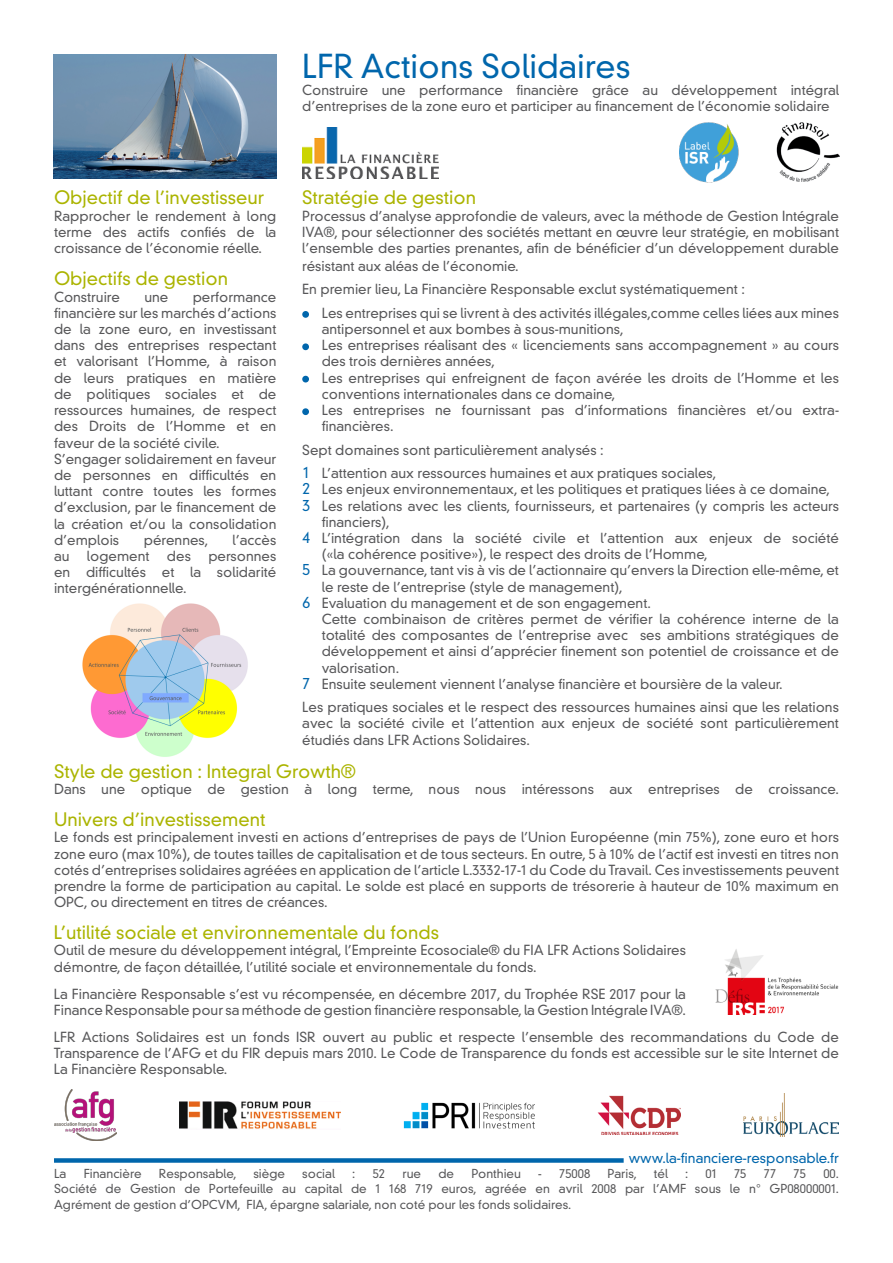
<style>
.page{position:relative;width:893px;height:1263px;background:#fff}
.page>*{position:absolute;margin:0;border:0;box-sizing:border-box;transform-origin:0 0}
.t1{font:300 31.95px "DIN Neuzeit Grotesk Std";color:#0066ac}
.t2{font:300 18px "DIN Neuzeit Grotesk Std";color:#abb400}
.t3{font:300 15px/16.2px "DIN Neuzeit Grotesk Std";color:#0066ac;text-align:justify}
.t4{font:300 13.5px/16.2px "DIN Neuzeit Grotesk Std";color:#58585a}
.t5{font:300 13.5px "DIN Neuzeit Grotesk Std";color:#0066ac}
.t6{font:300 12px/14.4px "DIN Neuzeit Grotesk Std";color:#58585a;text-align:right}
</style>
<div class="page">
<div style="left:54px;top:1158px;width:570px;height:5px;background:#0066ac"></div>
<img style="left:302px;top:128px;width:137px;height:51px">
<img style="left:54px;top:54px;width:222px;height:125px">
<img style="left:179px;top:1101px;width:162px;height:28px">
<img style="left:597px;top:1096px;width:84px;height:39px">
<img style="left:404px;top:1102px;width:131px;height:27px">
<img style="left:54px;top:1089px;width:62px;height:52px">
<img style="left:744px;top:1094px;width:94px;height:43px">
<img style="left:82px;top:603px;width:166px;height:154px">
<div style="left:302px;top:311px;width:7px;height:7px;border:2px solid #0066ac;border-radius:50%"></div>
<div style="left:302px;top:408px;width:7px;height:7px;border:2px solid #0066ac;border-radius:50%"></div>
<div style="left:302px;top:343px;width:7px;height:7px;border:2px solid #0066ac;border-radius:50%"></div>
<div style="left:302px;top:376px;width:7px;height:6px;border:2px solid #0066ac;border-radius:50%"></div>
<img style="left:715px;top:949px;width:124px;height:66px">
<img style="left:679px;top:122px;width:60px;height:61px">
<img style="left:776px;top:122px;width:63px;height:60px">
<h1 class="t1" style="left:302px;top:47px;width:330px">LFR Actions Solidaires</h1>
<p class="t4" style="left:302px;top:82px;width:538px">Construire une performance financière grâce au développement intégral d’entreprises de la zone euro et participer au financement de l’économie solidaire</p>
<h2 class="t2" style="left:54px;top:187px;width:212px">Objectif de l’investisseur</h2>
<p class="t4" style="left:54px;top:208px;width:224px;text-align:justify">Rapprocher le rendement à long terme des actifs confiés de la croissance de l’économie réelle.</p>
<h2 class="t2" style="left:54px;top:268px;width:176px">Objectifs de gestion</h2>
<p class="t4" style="left:54px;top:289px;width:67px">Construire</p>
<p class="t4" style="left:144px;top:289px;width:26px">une</p>
<p class="t4" style="left:54px;top:289px;width:224px;text-indent:139px">performance financière sur les marchés d’actions de la zone euro, en investissant dans des entreprises respectant et valorisant l’Homme, à raison de leurs pratiques en matière de politiques sociales et de ressources humaines, de respect des Droits de l’Homme et en faveur de la société civile.<br>S’engager solidairement en faveur de personnes en difficultés en luttant contre toutes les formes d’exclusion, par le financement de la création et/ou la consolidation d’emplois</p>
<p class="t4" style="left:144px;top:532px;width:66px">pérennes,</p>
<p class="t4" style="left:233px;top:532px;width:45px">l’accès</p>
<p class="t4" style="left:54px;top:548px;width:17px">au</p>
<p class="t4" style="left:87px;top:548px;width:64px">logement</p>
<p class="t4" style="left:167px;top:548px;width:25px">des</p>
<p class="t4" style="left:54px;top:548px;width:224px;text-align:justify;text-indent:154px">personnes en difficultés et la solidarité intergénérationnelle.</p>
<h2 class="t2" style="left:302px;top:187px;width:175px">Stratégie de gestion</h2>
<p class="t4" style="left:302px;top:208px;width:538px;text-align:justify">Processus d’analyse approfondie de valeurs, avec la méthode de Gestion Intégrale IVA®, pour sélectionner des sociétés mettant en œuvre leur stratégie, en mobilisant l’ensemble des parties prenantes, afin de bénéficier d’un développement durable</p>
<p class="t4" style="left:302px;top:255px;width:444px;line-height:23.4px">résistant aux aléas de l’économie.<br>En premier lieu, La Financière Responsable exclut systématiquement :</p>
<p class="t4" style="left:322px;top:305px;width:519px">Les entreprises qui se livrent à des activités illégales,comme celles liées aux mines antipersonnel et aux bombes à sous-munitions,<br>Les entreprises réalisant des « licenciements sans accompagnement » au cours des trois dernières années,<br>Les entreprises qui enfreignent de façon avérée les droits de l’Homme et les conventions internationales dans ce domaine,<br>Les entreprises ne fournissant pas d’informations financières et/ou extra&shy;financières.</p>
<p class="t4" style="left:302px;top:442px;width:303px">Sept domaines sont particulièrement analysés :</p>
<p class="t3" style="left:302px;top:465px;width:9px">1<br>2<br>3</p>
<p class="t3" style="left:302px;top:521px;width:9px;line-height:32.4px">4<br>5<br>6</p>
<p class="t3" style="left:302px;top:675px;width:9px">7</p>
<p class="t4" style="left:322px;top:465px;width:519px">L’attention aux ressources humaines et aux pratiques sociales,<br>Les enjeux environnementaux, et les politiques et pratiques liées à ce domaine, Les relations avec les clients, fournisseurs, et partenaires (y compris les acteurs financiers),<br>L’intégration dans la société civile et l’attention aux enjeux de société («la cohérence positive»), le respect des droits de l’Homme,<br>La gouvernance, tant vis à vis de l’actionnaire qu’envers la Direction elle-même, et le reste de l’entreprise (style de management),<br>Evaluation du management et de son engagement.<br>Cette combinaison de critères permet de vérifier la cohérence interne de la totalité des composantes de l’entreprise avec ses ambitions stratégiques de développement et ainsi d’apprécier finement son potentiel de croissance et de valorisation.<br>Ensuite seulement viennent l’analyse financière et boursière de la valeur.</p>
<p class="t4" style="left:302px;top:699px;width:538px;text-align:justify">Les pratiques sociales et le respect des ressources humaines ainsi que les relations avec la société civile et l’attention aux enjeux de société sont particulièrement étudiés dans LFR Actions Solidaires.</p>
<h2 class="t2" style="left:54px;top:760px;width:303px">Style de gestion : Integral Growth®</h2>
<p class="t4" style="left:54px;top:781px;width:786px">Dans une optique de gestion à long terme, nous nous intéressons aux entreprises de croissance.</p>
<h2 class="t2" style="left:54px;top:809px;width:213px">Univers d’investissement</h2>
<p class="t4" style="left:54px;top:829px;width:786px;text-align:justify">Le fonds est principalement investi en actions d’entreprises de pays de l’Union Européenne (min 75%), zone euro et hors zone euro (max 10%), de toutes tailles de capitalisation et de tous secteurs. En outre, 5 à 10% de l’actif est investi en titres non cotés d’entreprises solidaires agréées en application de l’article L.3332-17-1 du Code du Travail. Ces investissements peuvent prendre la forme de participation au capital. Le solde est placé en supports de trésorerie à hauteur de 10% maximum en OPC, ou directement en titres de créances.</p>
<h2 class="t2" style="left:54px;top:922px;width:387px">L’utilité sociale et environnementale du fonds</h2>
<p class="t4" style="left:54px;top:942px;width:633px">Outil de mesure du développement intégral, l’Empreinte Ecosociale® du FIA LFR Actions Solidaires démontre, de façon détaillée, l’utilité sociale et environnementale du fonds.</p>
<p class="t4" style="left:54px;top:986px;width:634px">La Financière Responsable s’est vu récompensée, en décembre 2017, du Trophée RSE 2017 pour la<br>Finance Responsable pour sa méthode de gestion financière responsable, la Gestion Intégrale IVA®.</p>
<p class="t4" style="left:54px;top:1029px;width:786px;text-align:justify">LFR Actions Solidaires est un fonds ISR ouvert au public et respecte l’ensemble des recommandations du Code de Transparence de l’AFG et du FIR depuis mars 2010. Le Code de Transparence du fonds est accessible sur le site Internet de La Financière Responsable.</p>
<p class="t5" style="left:629px;top:1150px;width:212px">www.la-financiere-responsable.fr</p>
<p class="t6" style="left:54px;top:1167px;width:14px">La</p>
<p class="t6" style="left:84px;top:1167px;width:59px">Financière</p>
<p class="t6" style="left:159px;top:1167px;width:79px">Responsable,</p>
<p class="t6" style="left:253px;top:1167px;width:33px">siège</p>
<p class="t6" style="left:302px;top:1167px;width:34px">social</p>
<p class="t6" style="left:352px;top:1167px;width:5px">:</p>
<p class="t6" style="left:373px;top:1167px;width:14px">52</p>
<p class="t6" style="left:402px;top:1167px;width:20px">rue</p>
<p class="t6" style="left:438px;top:1167px;width:17px">de</p>
<p class="t6" style="left:471px;top:1167px;width:51px">Ponthieu</p>
<p class="t6" style="left:538px;top:1167px;width:54px">- 75008</p>
<p class="t6" style="left:608px;top:1167px;width:31px">Paris,</p>
<p class="t6" style="left:654px;top:1167px;width:15px">tél</p>
<p class="t6" style="left:685px;top:1167px;width:5px">:</p>
<p class="t6" style="left:706px;top:1167px;width:13px">01</p>
<p class="t6" style="left:734px;top:1167px;width:14px">75</p>
<p class="t6" style="left:764px;top:1167px;width:14px">77</p>
<p class="t6" style="left:794px;top:1167px;width:14px">75</p>
<p class="t6" style="left:54px;top:1167px;width:786px">00.<br>Société de Gestion de Portefeuille au capital de 1 168 719 euros, agréée en avril 2008 par l’AMF sous le n° GP08000001.</p>
<p class="t6" style="left:54px;top:1197px;width:519px">Agrément de gestion d’OPCVM, FIA, épargne salariale, non coté pour les fonds solidaires.</p>
</div>
